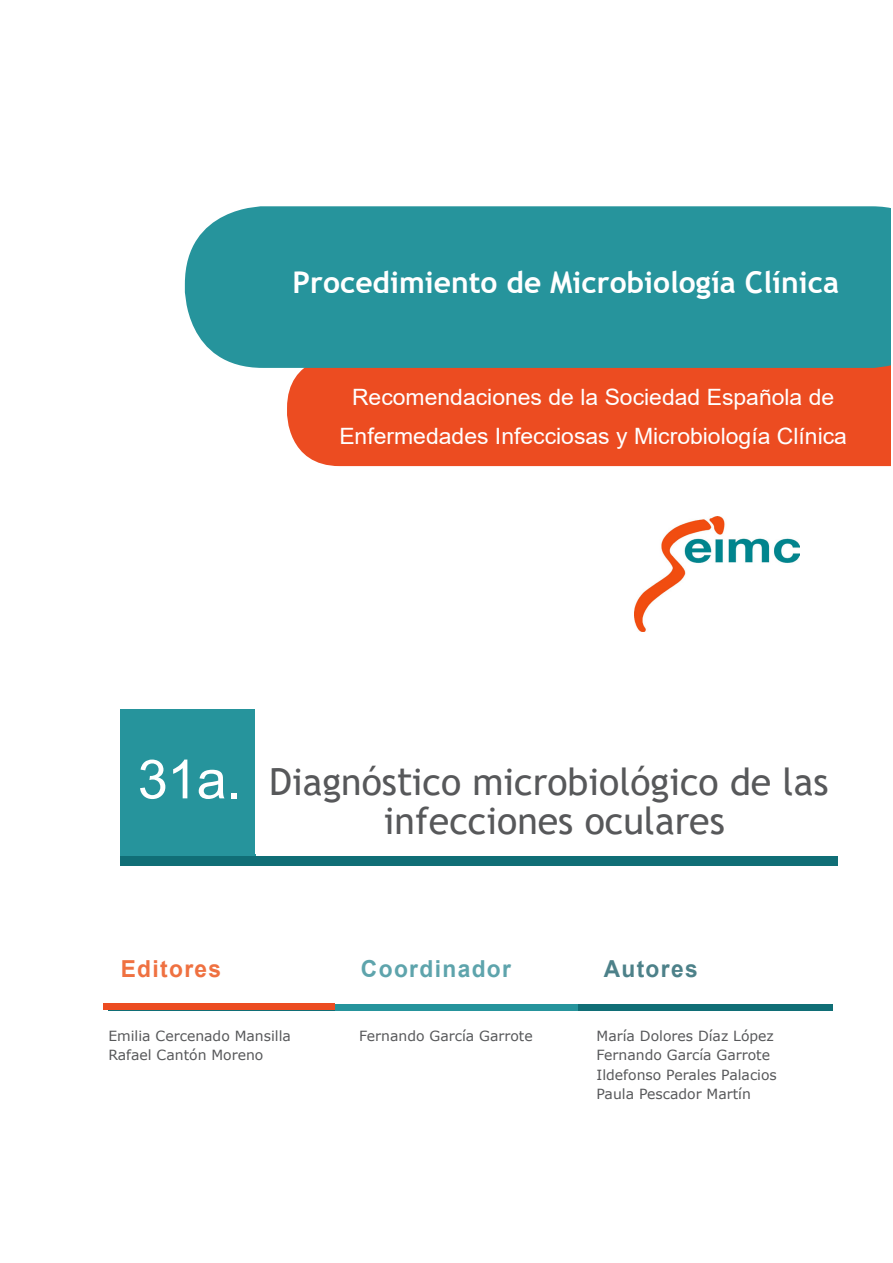
<style>
.page{position:relative;width:893px;height:1263px;background:#fff}
.page>*{position:absolute;margin:0;border:0;box-sizing:border-box;transform-origin:0 0}
.titols_nivell1{font:54px "Arial";color:#fff}
.texte_comu{font:37.5px "Trebuchet MS";color:#57585a}
.texte_comu-2{font:700 30px "Trebuchet MS";color:#fff}
.texte_comu-3{font:700 23.4px "Arial";letter-spacing:.06em;color:#5ea4ac}
.texte_comu-4{font:700 23.4px "Arial";letter-spacing:.06em;color:#ef7141}
.texte_comu-5{font:700 23.4px "Arial";letter-spacing:.06em;color:#4d8189}
.Sangría_normal{font:22.5px "Arial";color:#fff}
.texte_comu-6{font:13.95px "Verdana";color:#57585a}
.s1{font-family:"Verdana"}
</style>
<div class="page">
<div style="left:120px;top:709px;width:135px;height:146px;background:#26949c"></div>
<div style="left:287px;top:368px;width:604px;height:98px;background:#ec4c21"></div>
<div style="left:185px;top:206px;width:706px;height:162px;background:#26949c"></div>
<div style="left:120px;top:856px;width:718px;height:9px;background:#106e76"></div>
<img style="left:634px;top:517px;width:165px;height:114px">
<div style="left:108px;top:1004px;width:725px;height:6px;background:#106e76"></div>
<div style="left:103px;top:1004px;width:232px;height:6px;background:#ec4c21"></div>
<div style="left:335px;top:1004px;width:242px;height:6px;background:#26949c"></div>
<p class="texte_comu-2" style="left:293px;top:263px;width:548px">Procedimiento de Microbiología Clínica</p>
<p class="Sangría_normal" style="left:352px;top:382px;width:484px">Recomendaciones de la Sociedad Española de</p>
<p class="Sangría_normal" style="left:339px;top:421px;width:509px">Enfermedades Infecciosas y Microbiología Clínica</p>
<p class="titols_nivell1" style="left:138px;top:742px;width:105px">31a.</p>
<p class="texte_comu" style="left:269px;top:758px;width:561px">Diagnós<span class="s1">t</span>ico microbiológico de las</p>
<p class="texte_comu" style="left:384px;top:797px;width:342px">infecciones oculares</p>
<p class="texte_comu-4" style="left:121px;top:952px;width:102px">Editores</p>
<p class="texte_comu-3" style="left:361px;top:952px;width:152px">Coordinador</p>
<p class="texte_comu-5" style="left:604px;top:952px;width:96px">Autores</p>
<p class="texte_comu-6" style="left:108px;top:1026px;width:184px">Emilia Cercenado Mansilla</p>
<p class="texte_comu-6" style="left:108px;top:1045px;width:157px">Rafael Cantón Moreno</p>
<p class="texte_comu-6" style="left:359px;top:1026px;width:175px">Fernando García Garrote</p>
<p class="texte_comu-6" style="left:596px;top:1026px;width:179px">María Dolores Díaz López</p>
<p class="texte_comu-6" style="left:596px;top:1045px;width:175px">Fernando García Garrote</p>
<p class="texte_comu-6" style="left:596px;top:1065px;width:182px">Ildefonso Perales Palacios</p>
<p class="texte_comu-6" style="left:596px;top:1084px;width:156px">Paula Pescador Martín</p>
</div>
